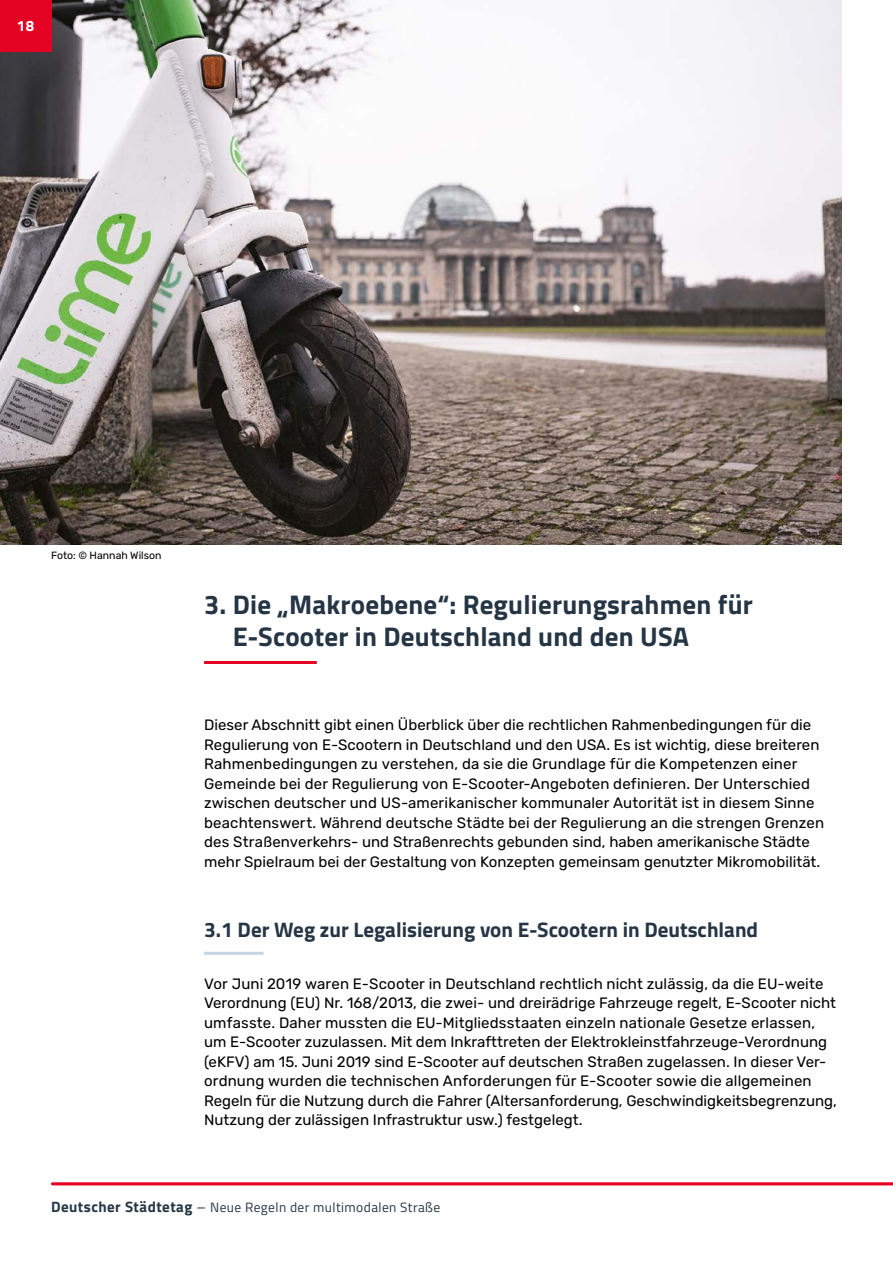
<style>
.page{position:relative;width:893px;height:1263px;background:#fff}
.page>*{position:absolute;margin:0;border:0;box-sizing:border-box;transform-origin:0 0}
.Ü2{font:700 27px/32.4px "Titillium Web";letter-spacing:.01em;color:#253544}
.Ü3_mit_Linie{font:700 21px "Titillium Web";color:#253544}
.Fließtext{font:15px/19.5px "Rubik";letter-spacing:.005em;color:#000}
.t1{font:700 15px "Titillium Web";color:#fff}
.t2{font:13.5px "Titillium Web";letter-spacing:.03em;color:#263745}
.Bildunterschrift{font:10.5px "Rubik";color:#000}
.s1{font-weight:700;font-size:15px}
.s2{font-size:15px}
</style>
<div class="page">
<svg style="left:51px;top:1182px;width:842px;height:4px;background:#e93750"></svg>
<hr style="left:204px;top:661px;width:113px;height:3px;background:#e40322">
<hr style="left:204px;top:952px;width:60px;height:3px;background:#c3d5e4">
<img style="left:0;top:0;width:842px;height:544px">
<div style="left:0;top:0;width:51px;height:51px;background:#e40322"></div>
<p class="t1" style="left:17px;top:14px;width:19px">18</p>
<p class="Bildunterschrift" style="left:51px;top:549px;width:112px">Foto: © Hannah Wilson</p>
<p class="Ü2" style="left:233px;top:587px;width:522px;text-indent:-29px">3. Die „Makroebene“: Regulierungsrahmen für<br>E-Scooter in Deutschland und den USA</p>
<p class="Fließtext" style="left:204px;top:715px;width:621px">Dieser Abschnitt gibt einen Überblick über die rechtlichen Rahmenbedingungen für die Regulierung von E-Scootern in Deutschland und den USA. Es ist wichtig, diese breiteren Rahmenbedingungen zu verstehen, da sie die Grundlage für die Kompetenzen einer Gemeinde bei der Regulierung von E-Scooter-Angeboten definieren. Der Unterschied zwischen deutscher und US-amerikanischer kommunaler Autorität ist in diesem Sinne beachtenswert. Während deutsche Städte bei der Regulierung an die strengen Grenzen des Straßenverkehrs- und Straßenrechts gebunden sind, haben amerikanische Städte mehr Spielraum bei der Gestaltung von Konzepten gemeinsam genutzter Mikromobilität.</p>
<p class="Ü3_mit_Linie" style="left:204px;top:913px;width:556px">3.1 Der Weg zur Legalisierung von E-Scootern in Deutschland</p>
<p class="Fließtext" style="left:204px;top:974px;width:634px">Vor Juni 2019 waren E-Scooter in Deutschland rechtlich nicht zulässig, da die EU-weite Verordnung (EU) Nr. 168/2013, die zwei- und dreirädrige Fahrzeuge regelt, E-Scooter nicht umfasste. Daher mussten die EU-Mitgliedsstaaten einzeln nationale Gesetze erlassen, um E-Scooter zuzulassen. Mit dem Inkrafttreten der Elektrokleinstfahrzeuge-Verordnung (eKFV) am 15. Juni 2019 sind E-Scooter auf deutschen Straßen zugelassen. In dieser Ver&shy;ordnung wurden die technischen Anforderungen für E-Scooter sowie die allgemeinen Regeln für die Nutzung durch die Fahrer (Altersanforderung, Geschwindigkeitsbegrenzung, Nutzung der zulässigen Infrastruktur usw.) festgelegt.</p>
<p class="t2" style="left:51px;top:1197px;width:391px"><span class="s1">Deutscher Städtetag</span> <span class="s2">–</span> Neue Regeln der multimodalen Straße</p>
</div>
